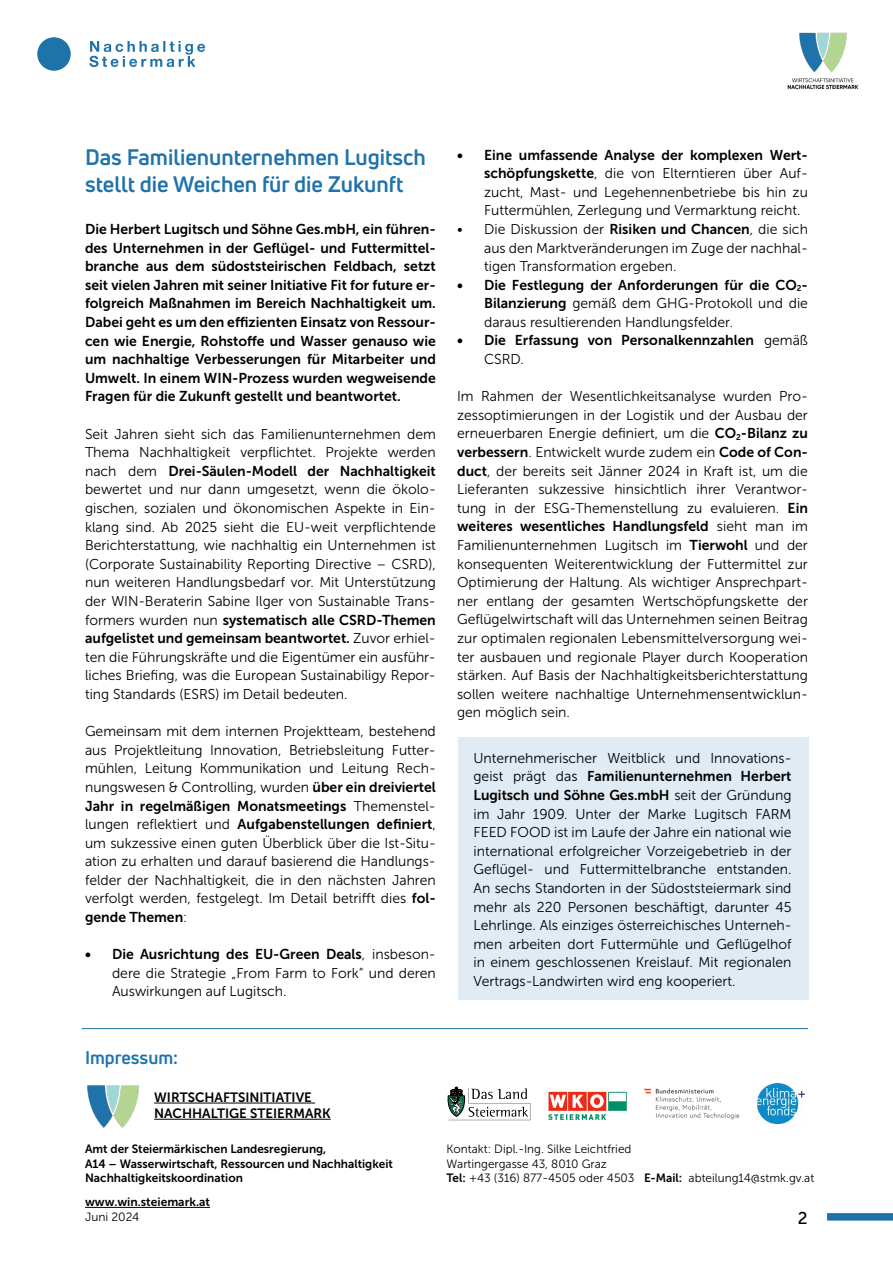
<style>
.page{position:relative;width:893px;height:1263px;background:#fff}
.page>*{position:absolute;margin:0;border:0;box-sizing:border-box;transform-origin:0 0}
.t1{font:700 22.05px/27px "Uni Neue";color:#2072aa}
.t2{font:700 18px "Uni Neue";color:#1e73ab}
.t3{font:17.1px "Museo Sans 500";color:#000}
.t4{font:14.25px/18.6px "Museo Sans 300";color:#000;text-align:justify}
.t5{font:14.25px/18.6px "Museo Sans 700";color:#000}
.t6{font:13.5px/16.2px "Museo Sans 700";color:#000}
.t7{font:12px/14.4px "Museo Sans 700";color:#000}
.t8{font:12px/14.4px "Museo Sans 300";color:#000}
.s1{font-family:"Museo Sans 700"}
.s2{font-family:"Museo Sans 300"}
</style>
<div class="page">
<svg style="left:89px;top:41px;width:116px;height:26px"></svg>
<div style="left:37px;top:37px;width:34px;height:34px;background:#2072aa;border-radius:50%"></div>
<div style="left:827px;top:1213px;width:66px;height:7px;background:#2072aa"></div>
<img style="left:787px;top:32px;width:72px;height:58px">
<div style="left:458px;top:738px;width:350px;height:262px;background:#e0ebf3"></div>
<hr style="left:81px;top:1028px;width:727px;height:1px;background:#2072aa">
<hr style="left:85px;top:1207px;width:125px;height:1px;background:#000">
<img style="left:87px;top:1085px;width:52px;height:43px">
<svg style="left:448px;top:1087px;width:82px;height:33px"></svg>
<img style="left:644px;top:1088px;width:96px;height:32px">
<img style="left:548px;top:1091px;width:79px;height:29px">
<img style="left:757px;top:1083px;width:47px;height:41px">
<hr style="left:154px;top:1103px;width:161px;height:1px;background:#000">
<hr style="left:154px;top:1119px;width:177px;height:1px;background:#000">
<h1 class="t1" style="left:85px;top:144px;width:342px">Das Familienunternehmen Lugitsch stellt die Weichen für die Zukunft</h1>
<p class="t5" style="left:457px;top:145px;width:352px">• Eine umfassende Analyse der komplexen Wert-</p>
<p class="t4" style="left:484px;top:164px;width:325px"><span class="s1">schöpfungskette</span>, die von Elterntieren über Auf&shy;zucht, Mast- und Legehennenbetriebe bis hin zu Futtermühlen, Zerlegung und Vermarktung reicht.</p>
<p class="t4" style="left:484px;top:220px;width:325px;text-indent:-27px">• Die Diskussion der <span class="s1">Risiken und Chancen</span>, die sich aus den Marktveränderungen im Zuge der nachhal&shy;tigen Transformation ergeben.</p>
<p class="t5" style="left:457px;top:275px;width:352px">• Die Festlegung der Anforderungen für die CO<sub>2</sub>-</p>
<p class="t4" style="left:484px;top:294px;width:325px"><span class="s1">Bilanzierung</span> gemäß dem GHG-Protokoll und die daraus resultierenden Handlungsfelder.</p>
<p class="t5" style="left:457px;top:331px;width:352px">• Die Erfassung von Personalkennzahlen <span class="s2">gemäß</span></p>
<p class="t4" style="left:484px;top:350px;width:41px">CSRD.</p>
<p class="t4" style="left:457px;top:387px;width:352px">Im Rahmen der Wesentlichkeitsanalyse wurden Pro&shy;zessoptimierungen in der Logistik und der Ausbau der erneuerbaren Energie definiert, um die <span class="s1">CO</span><sub>2</sub><span class="s1">-Bilanz zu verbessern</span>. Entwickelt wurde zudem ein <span class="s1">Code of Con&shy;duct</span>, der bereits seit Jänner 2024 in Kraft ist, um die Lieferanten sukzessive hinsichtlich ihrer Verantwor&shy;tung in der ESG-Themenstellung zu evaluieren. <span class="s1">Ein</span></p>
<p class="t5" style="left:457px;top:517px;width:352px">weiteres wesentliches Handlungsfeld <span class="s2">sieht man im</span></p>
<p class="t4" style="left:457px;top:536px;width:352px">Familienunternehmen Lugitsch im <span class="s1">Tierwohl</span> und der konsequenten Weiterentwicklung der Futtermittel zur Optimierung der Haltung. Als wichtiger Ansprechpart&shy;ner entlang der gesamten Wertschöpfungskette der Geflügelwirtschaft will das Unternehmen seinen Beitrag zur optimalen regionalen Lebensmittelversorgung wei&shy;ter ausbauen und regionale Player durch Kooperation stärken. Auf Basis der Nachhaltigkeitsberichterstattung sollen weitere nachhaltige Unternehmensentwicklun&shy;gen möglich sein.</p>
<p class="t4" style="left:473px;top:749px;width:320px">Unternehmerischer Weitblick und Innovations-</p>
<p class="t5" style="left:473px;top:767px;width:320px"><span class="s2">geist prägt das</span> Familienunternehmen Herbert<br>Lugitsch und Söhne Ges.mbH <span class="s2">seit der Gründung</span></p>
<p class="t4" style="left:473px;top:804px;width:320px">im Jahr 1909. Unter der Marke Lugitsch FARM FEED FOOD ist im Laufe der Jahre ein national wie international erfolgreicher Vorzeigebetrieb in der Geflügel- und Futtermittelbranche entstanden.<br>An sechs Standorten in der Südoststeiermark sind mehr als 220 Personen beschäftigt, darunter 45<br>Lehrlinge. Als einziges österreichisches Unterneh&shy;men arbeiten dort Futtermühle und Geflügelhof in einem geschlossenen Kreislauf. Mit regionalen Vertrags-Landwirten wird eng kooperiert.</p>
<p class="t5" style="left:85px;top:220px;width:352px;text-align:justify">Die Herbert Lugitsch und Söhne Ges.mbH, ein führen&shy;des Unternehmen in der Geflügel- und Futtermittel&shy;branche aus dem südoststeirischen Feldbach, setzt seit vielen Jahren mit seiner Initiative Fit for future er&shy;folgreich Maßnahmen im Bereich Nachhaltigkeit um.<br>Dabei geht es um den effizienten Einsatz von Ressour&shy;cen wie Energie, Rohstoffe und Wasser genauso wie um nachhaltige Verbesserungen für Mitarbeiter und Umwelt. In einem WIN-Prozess wurden wegweisende Fragen für die Zukunft gestellt und beantwortet.</p>
<p class="t4" style="left:85px;top:424px;width:352px">Seit Jahren sieht sich das Familienunternehmen dem<br>Thema Nachhaltigkeit verpflichtet. Projekte werden</p>
<p class="t5" style="left:85px;top:461px;width:352px"><span class="s2">nach dem</span> Drei-Säulen-Modell der Nachhaltigkeit</p>
<p class="t4" style="left:85px;top:480px;width:352px">bewertet und nur dann umgesetzt, wenn die ökolo&shy;gischen, sozialen und ökonomischen Aspekte in Ein&shy;klang sind. Ab 2025 sieht die EU-weit verpflichtende Berichterstattung, wie nachhaltig ein Unternehmen ist (Corporate Sustainability Reporting Directive – CSRD), nun weiteren Handlungsbedarf vor. Mit Unterstützung der WIN-Beraterin Sabine Ilger von Sustainable Trans-</p>
<p class="t5" style="left:85px;top:610px;width:352px"><span class="s2">formers wurden nun</span> systematisch alle CSRD-Themen aufgelistet und gemeinsam beantwortet. <span class="s2">Zuvor erhiel-</span></p>
<p class="t4" style="left:85px;top:648px;width:352px">ten die Führungskräfte und die Eigentümer ein ausführ&shy;liches Briefing, was die European Sustainabiligy Repor&shy;ting Standards (ESRS) im Detail bedeuten.</p>
<p class="t4" style="left:85px;top:722px;width:352px">Gemeinsam mit dem internen Projektteam, bestehend aus Projektleitung Innovation, Betriebsleitung Futter&shy;mühlen, Leitung Kommunikation und Leitung Rech&shy;nungswesen &amp; Controlling, wurden <span class="s1">über ein dreiviertel</span></p>
<p class="t5" style="left:85px;top:796px;width:352px">Jahr in regelmäßigen Monatsmeetings <span class="s2">Themenstel&shy;lungen reflektiert und</span> Aufgabenstellungen definiert<span class="s2">,</span></p>
<p class="t4" style="left:85px;top:833px;width:352px">um sukzessive einen guten Überblick über die Ist-Situ&shy;ation zu erhalten und darauf basierend die Handlungs&shy;felder der Nachhaltigkeit, die in den nächsten Jahren verfolgt werden, festgelegt. Im Detail betrifft dies <span class="s1">fol-</span></p>
<p class="t5" style="left:85px;top:908px;width:104px">gende Themen<span class="s2">:</span></p>
<p class="t5" style="left:85px;top:945px;width:352px">• Die Ausrichtung des EU-Green Deals<span class="s2">, insbeson-</span></p>
<p class="t4" style="left:112px;top:964px;width:325px">dere die Strategie „From Farm to Fork“ und deren<br>Auswirkungen auf Lugitsch.</p>
<p class="t2" style="left:85px;top:1046px;width:95px">Impressum:</p>
<p class="t6" style="left:154px;top:1089px;width:178px">WIRTSCHAFTSINITIATIVE<br>NACHHALTIGE STEIERMARK</p>
<p class="t7" style="left:85px;top:1142px;width:309px">Amt der Steiermärkischen Landesregierung,<br>A14 – Wasserwirtschaft, Ressourcen und Nachhaltigkeit<br>Nachhaltigkeitskoordination</p>
<p class="t8" style="left:446px;top:1142px;width:369px">Kontakt: Dipl.-Ing. Silke Leichtfried<br>Wartingergasse 43, 8010 Graz<br><span class="s1">Tel:</span> +43 (316) 877-4505 oder 4503 <span class="s1">E-Mail:</span> abteilung14@stmk.gv.at</p>
<p class="t7" style="left:85px;top:1195px;width:126px">www.win.steiemark.at</p>
<p class="t8" style="left:85px;top:1209px;width:56px">Juni 2024</p>
<p class="t3" style="left:798px;top:1208px;width:11px">2</p>
</div>
